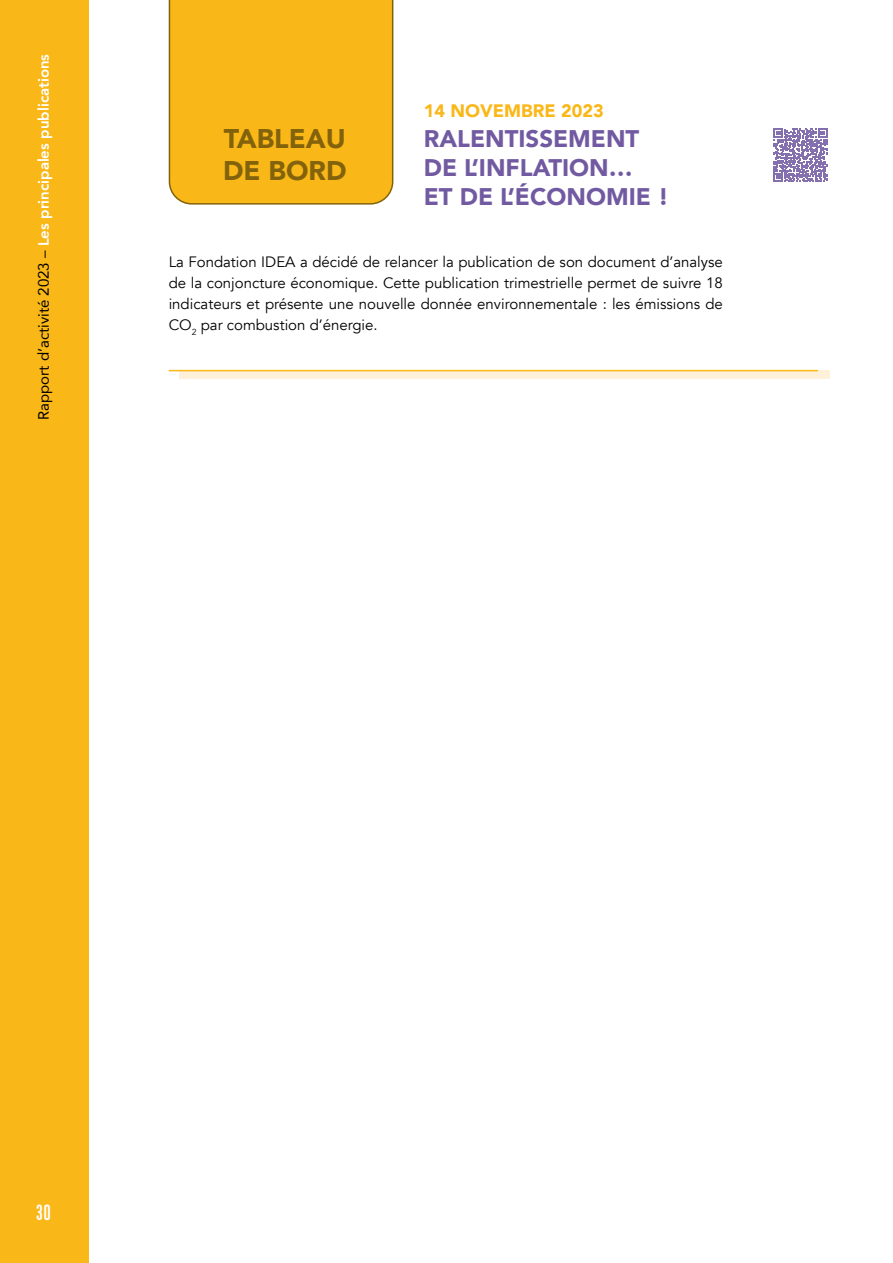
<style>
.page{position:relative;width:893px;height:1263px;background:#fff}
.page>*{position:absolute;margin:0;border:0;box-sizing:border-box;transform-origin:0 0}
.t1{font:900 27px/32.4px "Avenir";color:#82620b}
.t2{font:900 24px/28.8px "Avenir";color:#715aa1}
.t3{font:500 21px "Da Bronx Sans";color:#fff}
.t4{font:900 18px "Avenir";color:#fab718}
.t5{font:15px/21px "Avenir";color:#000;text-align:justify}
.t6{font:800 15px "Avenir";color:#fff}
.s1{font-weight:400;color:#000}
</style>
<div class="page">
<div style="left:0;top:0;width:89px;height:1263px;background:#fab718"></div>
<div style="left:168px;top:0;width:226px;height:205px;background:#fab718"></div>
<svg style="left:179px;top:370px;width:650px;height:8px;background:#feedce"></svg>
<hr style="left:169px;top:370px;width:649px;height:1px;background:#fab718">
<svg style="left:774px;top:129px;width:53px;height:53px"></svg>
<p class="t6" style="left:32px;top:420px;width:368px;rotate:-90deg"><span class="s1">Rapport d’activité 2023 –</span> Les principales publications</p>
<p class="t4" style="left:424px;top:95px;width:181px">14 NOVEMBRE 2023</p>
<h1 class="t1" style="left:223px;top:121px;width:125px">TABLEAU<br>DE BORD</h1>
<h2 class="t2" style="left:424px;top:124px;width:246px">RALENTISSEMENT<br>DE L’INFLATION…<br>ET DE L’ÉCONOMIE !</h2>
<p class="t5" style="left:169px;top:252px;width:556px">La Fondation IDEA a décidé de relancer la publication de son document d’analyse de la conjoncture économique. Cette publication trimestrielle permet de suivre 18 indicateurs et présente une nouvelle donnée environnementale : les émissions de CO<sub>2</sub> par combustion d’énergie.</p>
<h3 class="t3" style="left:36px;top:1201px;width:17px">30</h3>
</div>
